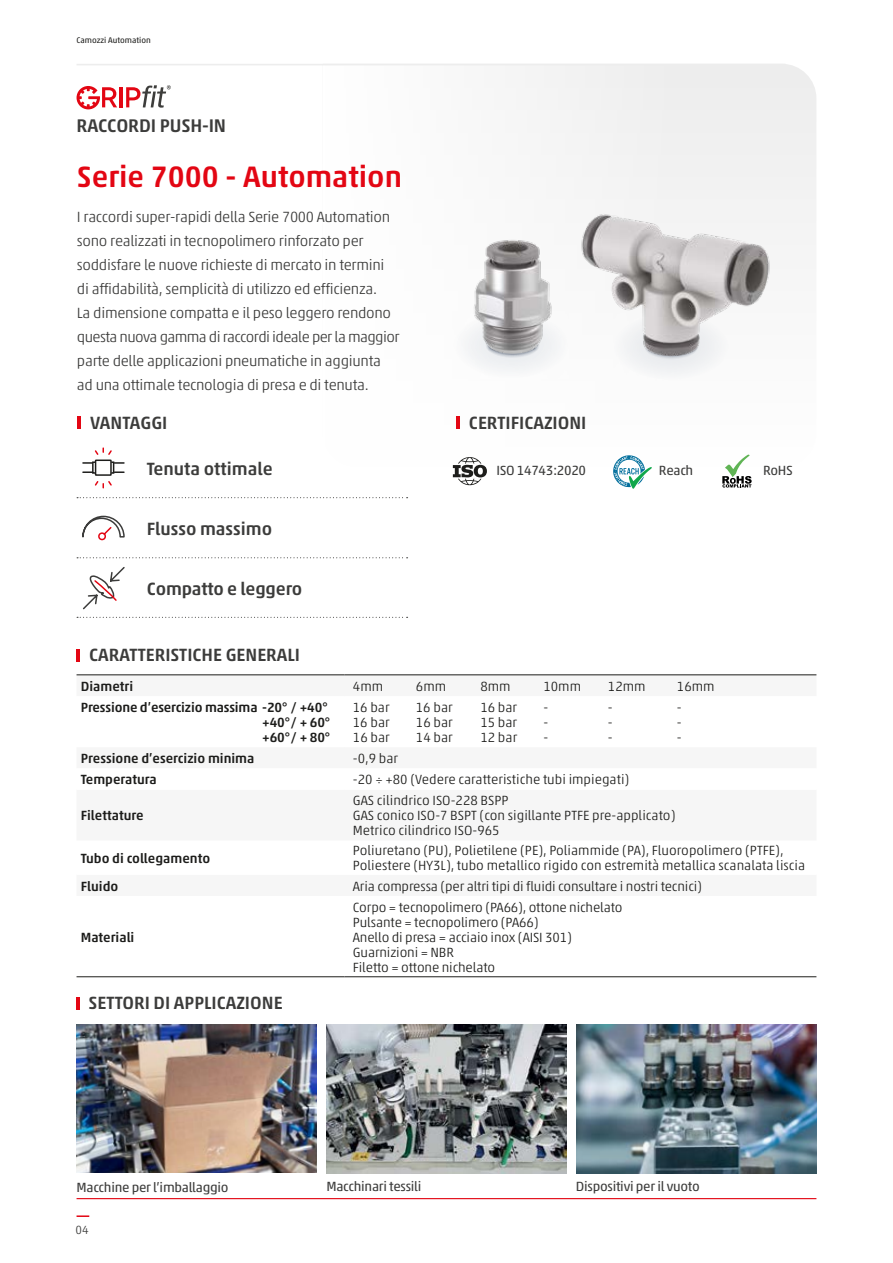
<style>
.page{position:relative;width:893px;height:1263px;background:#fff}
.page>*{position:absolute;margin:0;border:0;box-sizing:border-box;transform-origin:0 0}
.t1{font:500 30px "Akko W1 G";color:#e30613}
.t2{font:500 18.6px "Akko W1 G";letter-spacing:-.01em;color:#3c3c3b}
.t3{font:500 18px "Akko W1 G";color:#3c3c3b}
.t4{font:300 15px/24px "Akko W1 G";letter-spacing:-.02em;color:#3c3c3b}
.t5{font:300 13.5px/15px "Akko W1 G";color:#1d1d1b}
.t6{font:500 13.5px/15px "Akko W1 G";color:#1d1d1b}
.t7{font:13.5px "Akko W1 G";letter-spacing:-.02em;color:#3c3c3b}
.t8{font:300 12px "Akko W1 G";color:#3c3c3b}
.t9{font:8.25px "Akko W1 G";color:#1d1d1b}
</style>
<div class="page">
<div style="left:682px;top:64px;width:134px;height:181px;background:#f0f0f0"></div>
<hr style="left:77px;top:976px;width:267px;height:1px;background:#1d1d1b">
<hr style="left:344px;top:976px;width:472px;height:1px;background:#1d1d1b">
<hr style="left:77px;top:675px;width:267px;height:1px;background:#1d1d1b">
<hr style="left:344px;top:675px;width:472px;height:1px;background:#1d1d1b">
<svg style="left:77px;top:649px;width:3px;height:13px"></svg>
<img style="left:465px;top:239px;width:95px;height:133px">
<svg style="left:77px;top:557px;width:331px;height:1px"></svg>
<svg style="left:77px;top:497px;width:331px;height:1px"></svg>
<svg style="left:77px;top:617px;width:331px;height:1px"></svg>
<svg style="left:83px;top:447px;width:41px;height:42px"></svg>
<div style="left:110px;top:461px;width:4px;height:13px;border:2px solid #1d1d1b"></div>
<svg style="left:82px;top:515px;width:43px;height:26px"></svg>
<svg style="left:83px;top:567px;width:42px;height:43px"></svg>
<svg style="left:78px;top:416px;width:3px;height:13px"></svg>
<img style="left:581px;top:206px;width:208px;height:169px">
<hr style="left:77px;top:64px;width:708px;height:1px;background:#ededed">
<svg style="left:76px;top:997px;width:3px;height:12px"></svg>
<img style="left:77px;top:1024px;width:240px;height:149px">
<img style="left:327px;top:1024px;width:240px;height:149px">
<img style="left:576px;top:1024px;width:240px;height:149px">
<hr style="left:77px;top:1198px;width:739px;height:1px;background:#e30613">
<hr style="left:456px;top:416px;width:4px;height:13px;background:#e30613">
<svg style="left:77px;top:1215px;width:12px;height:2px"></svg>
<hr style="left:119px;top:87px;width:4px;height:20px;background:#e30613">
<svg style="left:76px;top:86px;width:41px;height:23px"></svg>
<svg style="left:126px;top:85px;width:45px;height:23px"></svg>
<svg style="left:722px;top:454px;width:30px;height:34px"></svg>
<svg style="left:613px;top:455px;width:39px;height:34px"></svg>
<svg style="left:453px;top:457px;width:34px;height:29px"></svg>
<p class="t9" style="left:77px;top:34px;width:76px">Camozzi Automation</p>
<h2 class="t2" style="left:77px;top:111px;width:151px">RACCORDI PUSH-IN</h2>
<h1 class="t1" style="left:77px;top:155px;width:327px">Serie 7000 - Automation</h1>
<p class="t4" style="left:77px;top:204px;width:324px">I raccordi super-rapidi della Serie 7000 Automation sono realizzati in tecnopolimero rinforzato per soddisfare le nuove richieste di mercato in termini di affidabilità, semplicità di utilizzo ed efficienza.<br>La dimensione compatta e il peso leggero rendono questa nuova gamma di raccordi ideale per la maggior parte delle applicazioni pneumatiche in aggiunta ad una ottimale tecnologia di presa e di tenuta.</p>
<h3 class="t3" style="left:90px;top:409px;width:79px">VANTAGGI</h3>
<h3 class="t3" style="left:147px;top:455px;width:127px">Tenuta ottimale</h3>
<h3 class="t3" style="left:147px;top:515px;width:127px">Flusso massimo</h3>
<h3 class="t3" style="left:147px;top:576px;width:157px">Compatto e leggero</h3>
<h3 class="t3" style="left:89px;top:642px;width:213px">CARATTERISTICHE GENERALI</h3>
<h3 class="t3" style="left:469px;top:409px;width:119px">CERTIFICAZIONI</h3>
<p class="t7" style="left:496px;top:461px;width:91px">ISO 14743:2020</p>
<p class="t7" style="left:659px;top:461px;width:36px">Reach</p>
<p class="t7" style="left:763px;top:461px;width:31px">RoHS</p>
<p class="t6" style="left:81px;top:678px;width:54px">Diametri</p>
<p class="t5" style="left:353px;top:678px;width:32px">4mm</p>
<p class="t5" style="left:416px;top:678px;width:32px">6mm</p>
<p class="t5" style="left:480px;top:678px;width:32px">8mm</p>
<p class="t5" style="left:543px;top:678px;width:39px">10mm</p>
<p class="t5" style="left:608px;top:678px;width:39px">12mm</p>
<p class="t5" style="left:677px;top:678px;width:39px">16mm</p>
<p class="t6" style="left:262px;top:699px;width:69px;text-indent:-181px">Pressione d’esercizio massima -20° / +40° +40°/ + 60° +60°/ + 80°</p>
<p class="t5" style="left:353px;top:699px;width:38px">16 bar</p>
<p class="t5" style="left:416px;top:699px;width:38px">16 bar</p>
<p class="t5" style="left:480px;top:699px;width:38px">16 bar</p>
<p class="t5" style="left:543px;top:699px;width:6px">-</p>
<p class="t5" style="left:608px;top:699px;width:6px">-</p>
<p class="t5" style="left:677px;top:699px;width:6px">-</p>
<p class="t5" style="left:353px;top:714px;width:38px">16 bar</p>
<p class="t5" style="left:416px;top:714px;width:38px">16 bar</p>
<p class="t5" style="left:480px;top:714px;width:38px">15 bar</p>
<p class="t5" style="left:543px;top:714px;width:6px">-</p>
<p class="t5" style="left:608px;top:714px;width:6px">-</p>
<p class="t5" style="left:677px;top:714px;width:6px">-</p>
<p class="t5" style="left:353px;top:729px;width:38px">16 bar</p>
<p class="t5" style="left:416px;top:729px;width:38px">14 bar</p>
<p class="t5" style="left:480px;top:729px;width:38px">12 bar</p>
<p class="t5" style="left:543px;top:729px;width:6px">-</p>
<p class="t5" style="left:608px;top:729px;width:6px">-</p>
<p class="t5" style="left:677px;top:729px;width:6px">-</p>
<p class="t6" style="left:81px;top:750px;width:175px">Pressione d’esercizio minima</p>
<p class="t5" style="left:353px;top:750px;width:47px">-0,9 bar</p>
<p class="t6" style="left:81px;top:771px;width:78px">Temperatura</p>
<p class="t5" style="left:353px;top:771px;width:278px">-20 ÷ +80 (Vedere caratteristiche tubi impiegati)</p>
<p class="t6" style="left:81px;top:807px;width:64px">Filettature</p>
<p class="t5" style="left:353px;top:792px;width:324px">GAS cilindrico ISO-228 BSPP<br>GAS conico ISO-7 BSPT (con sigillante PTFE pre-applicato)<br>Metrico cilindrico ISO-965</p>
<p class="t6" style="left:81px;top:850px;width:131px">Tubo di collegamento</p>
<p class="t5" style="left:353px;top:842px;width:454px">Poliuretano (PU), Polietilene (PE), Poliammide (PA), Fluoropolimero (PTFE),<br>Poliestere (HY3L), tubo metallico rigido con estremità metallica scanalata liscia</p>
<p class="t6" style="left:81px;top:877px;width:39px">Fluido</p>
<p class="t5" style="left:353px;top:877px;width:351px">Aria compressa (per altri tipi di fluidi consultare i nostri tecnici)</p>
<p class="t6" style="left:81px;top:928px;width:55px">Materiali</p>
<p class="t5" style="left:353px;top:898px;width:271px">Corpo = tecnopolimero (PA66), ottone nichelato Pulsante = tecnopolimero (PA66)<br>Anello di presa = acciaio inox (AISI 301)<br>Guarnizioni = NBR<br>Filetto = ottone nichelato</p>
<h3 class="t3" style="left:89px;top:990px;width:196px">SETTORI DI APPLICAZIONE</h3>
<p class="t7" style="left:77px;top:1177px;width:154px">Macchine per l’imballaggio</p>
<p class="t7" style="left:326px;top:1177px;width:96px">Macchinari tessili</p>
<p class="t7" style="left:576px;top:1177px;width:126px">Dispositivi per il vuoto</p>
<p class="t8" style="left:75px;top:1221px;width:15px">04</p>
</div>
